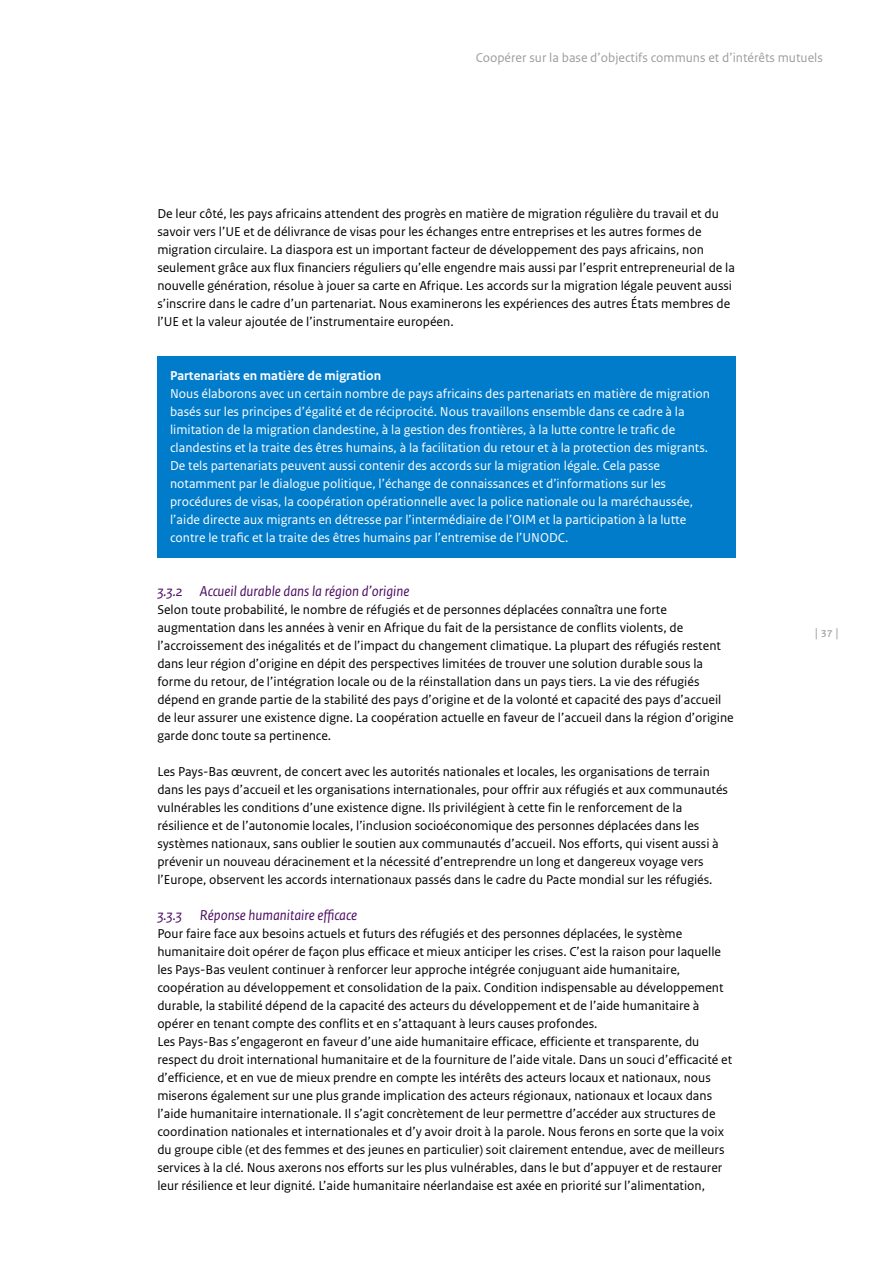
<style>
.page{position:relative;width:893px;height:1263px;background:#fff}
.page>*{position:absolute;margin:0;border:0;box-sizing:border-box;transform-origin:0 0}
.H4_05_RO_Alineakop_Sans{font:italic 15px "Rijksoverheid Sans Text";color:#4b0c61}
.P_10_RO_Broodtekst_Sans{font:13.5px/18px "Rijksoverheid Sans Text";color:#000}
.P_21_RO_Kader_Broodtekst{font:13.5px/18px "Rijksoverheid Sans Text";color:#fff}
.t1{font:13.5px "Rijksoverheid Sans Text";color:#9c9d9d}
.P_20_RO_Kader_Subkop{font:700 13.5px "Rijksoverheid Sans Text";color:#fff}
</style>
<div class="page">
<div style="left:157px;top:356px;width:579px;height:39px;background:#007ccb"></div>
<div style="left:157px;top:374px;width:579px;height:183px;background:#007ccb"></div>
<p class="t1" style="left:476px;top:50px;width:349px">Coopérer sur la base d’objectifs communs et d’intérêts mutuels</p>
<p class="P_10_RO_Broodtekst_Sans" style="left:157px;top:205px;width:579px">De leur côté, les pays africains attendent des progrès en matière de migration régulière du travail et du savoir vers l’UE et de délivrance de visas pour les échanges entre entreprises et les autres formes de migration circulaire. La diaspora est un important facteur de développement des pays africains, non seulement grâce aux flux financiers réguliers qu’elle engendre mais aussi par l’esprit entrepreneurial de la nouvelle génération, résolue à jouer sa carte en Afrique. Les accords sur la migration légale peuvent aussi s’inscrire dans le cadre d’un partenariat. Nous examinerons les expériences des autres États membres de l’UE et la valeur ajoutée de l’instrumentaire européen.</p>
<p class="P_20_RO_Kader_Subkop" style="left:170px;top:368px;width:213px">Partenariats en matière de migration</p>
<p class="P_21_RO_Kader_Broodtekst" style="left:170px;top:385px;width:541px">Nous élaborons avec un certain nombre de pays africains des partenariats en matière de migration basés sur les principes d’égalité et de réciprocité. Nous travaillons ensemble dans ce cadre à la limitation de la migration clandestine, à la gestion des frontières, à la lutte contre le trafic de clandestins et la traite des êtres humains, à la facilitation du retour et à la protection des migrants.<br>De tels partenariats peuvent aussi contenir des accords sur la migration légale. Cela passe notamment par le dialogue politique, l’échange de connaissances et d’informations sur les procédures de visas, la coopération opérationnelle avec la police nationale ou la maréchaussée, l’aide directe aux migrants en détresse par l’intermédiaire de l’OIM et la participation à la lutte contre le trafic et la traite des êtres humains par l’entremise de l’UNODC.</p>
<h4 class="H4_05_RO_Alineakop_Sans" style="left:157px;top:583px;width:254px">3.3.2 Accueil durable dans la région d’origine</h4>
<p class="P_10_RO_Broodtekst_Sans" style="left:157px;top:601px;width:578px">Selon toute probabilité, le nombre de réfugiés et de personnes déplacées connaîtra une forte augmentation dans les années à venir en Afrique du fait de la persistance de conflits violents, de l’accroissement des inégalités et de l’impact du changement climatique. La plupart des réfugiés restent dans leur région d’origine en dépit des perspectives limitées de trouver une solution durable sous la forme du retour, de l’intégration locale ou de la réinstallation dans un pays tiers. La vie des réfugiés dépend en grande partie de la stabilité des pays d’origine et de la volonté et capacité des pays d’accueil de leur assurer une existence digne. La coopération actuelle en faveur de l’accueil dans la région d’origine garde donc toute sa pertinence.</p>
<p class="P_10_RO_Broodtekst_Sans" style="left:157px;top:763px;width:572px">Les Pays-Bas œuvrent, de concert avec les autorités nationales et locales, les organisations de terrain dans les pays d’accueil et les organisations internationales, pour offrir aux réfugiés et aux communautés vulnérables les conditions d’une existence digne. Ils privilégient à cette fin le renforcement de la résilience et de l’autonomie locales, l’inclusion socioéconomique des personnes déplacées dans les systèmes nationaux, sans oublier le soutien aux communautés d’accueil. Nos efforts, qui visent aussi à prévenir un nouveau déracinement et la nécessité d’entreprendre un long et dangereux voyage vers l’Europe, observent les accords internationaux passés dans le cadre du Pacte mondial sur les réfugiés.</p>
<h4 class="H4_05_RO_Alineakop_Sans" style="left:157px;top:907px;width:201px">3.3.3 Réponse humanitaire efficace</h4>
<p class="P_10_RO_Broodtekst_Sans" style="left:157px;top:925px;width:568px">Pour faire face aux besoins actuels et futurs des réfugiés et des personnes déplacées, le système humanitaire doit opérer de façon plus efficace et mieux anticiper les crises. C’est la raison pour laquelle les Pays-Bas veulent continuer à renforcer leur approche intégrée conjuguant aide humanitaire, coopération au développement et consolidation de la paix. Condition indispensable au développement durable, la stabilité dépend de la capacité des acteurs du développement et de l’aide humanitaire à opérer en tenant compte des conflits et en s’attaquant à leurs causes profondes.</p>
<p class="P_10_RO_Broodtekst_Sans" style="left:157px;top:1033px;width:576px">Les Pays-Bas s’engageront en faveur d’une aide humanitaire efficace, efficiente et transparente, du respect du droit international humanitaire et de la fourniture de l’aide vitale. Dans un souci d’efficacité et d’efficience, et en vue de mieux prendre en compte les intérêts des acteurs locaux et nationaux, nous miserons également sur une plus grande implication des acteurs régionaux, nationaux et locaux dans l’aide humanitaire internationale. Il s’agit concrètement de leur permettre d’accéder aux structures de coordination nationales et internationales et d’y avoir droit à la parole. Nous ferons en sorte que la voix du groupe cible (et des femmes et des jeunes en particulier) soit clairement entendue, avec de meilleurs services à la clé. Nous axerons nos efforts sur les plus vulnérables, dans le but d’appuyer et de restaurer leur résilience et leur dignité. L’aide humanitaire néerlandaise est axée en priorité sur l’alimentation,</p>
<p class="t1" style="left:815px;top:625px;width:26px">| 37 |</p>
</div>
